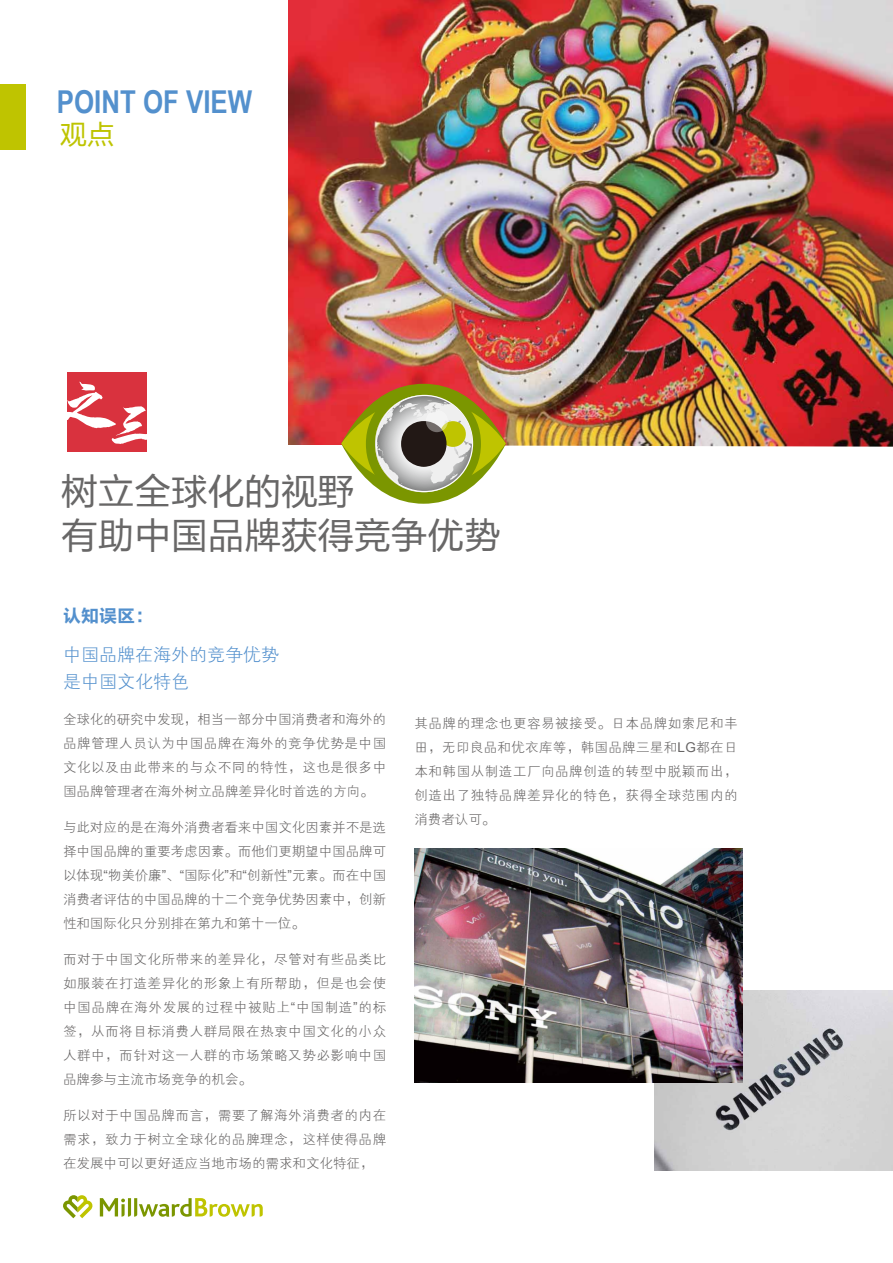
<style>
.page{position:relative;width:893px;height:1263px;background:#fff}
.page>*{position:absolute;margin:0;border:0;box-sizing:border-box;transform-origin:0 0}
.t1{font:54.45px "H Yi 4 gj";color:#fff}
.t2{font:36.6px/44px "FZLTHJW GB1 0";color:#686767}
.t3{font:700 31.5px "Arial Narrow";color:#5390cd}
.t4{font:27.3px "FZLTHJW GB1 0";color:#bec400}
.t5{font:18px/27px "FZXH1 JW GB1 0";color:#5390cd}
.t6{font:18px "FZLTCHJW GB1 0";color:#5390cd}
.t7{font:13.5px/24px "FZXH1 JW GB1 0";letter-spacing:.04em;color:#666464;text-align:justify}
.s1{font-family:"Arial"}
</style>
<div class="page">
<img style="left:288px;top:0;width:605px;height:447px">
<svg style="left:341px;top:384px;width:165px;height:120px"></svg>
<div style="left:67px;top:372px;width:79px;height:79px;background:#d9323e"></div>
<svg style="left:67px;top:382px;width:49px;height:46px"></svg>
<img style="left:654px;top:991px;width:239px;height:179px">
<img style="left:414px;top:848px;width:328px;height:235px">
<div style="left:0;top:84px;width:25px;height:66px;background:#bfc400"></div>
<svg style="left:63px;top:1195px;width:30px;height:23px"></svg>
<svg style="left:100px;top:1198px;width:163px;height:19px"></svg>
<h3 class="t3" style="left:57px;top:78px;width:197px">POINT OF VIEW</h3>
<h3 class="t4" style="left:60px;top:120px;width:56px">观点</h3>
<h1 class="t1" style="left:107px;top:398px;width:56px">三</h1>
<h2 class="t2" style="left:61px;top:470px;width:441px">树立全球化的视野<br>有助中国品牌获得竞争优势</h2>
<h3 class="t6" style="left:63px;top:605px;width:91px">认知误区：</h3>
<h3 class="t5" style="left:63px;top:641px;width:217px">中国品牌在海外的竞争优势是中国文化特色</h3>
<p class="t7" style="left:63px;top:707px;width:325px">全球化的研究中发现，相当一部分中国消费者和海外的品牌管理人员认为中国品牌在海外的竞争优势是中国文化以及由此带来的与众不同的特性，这也是很多中国品牌管理者在海外树立品牌差异化时首选的方向。</p>
<p class="t7" style="left:63px;top:815px;width:325px">与此对应的是在海外消费者看来中国文化因素并不是选择中国品牌的重要考虑因素。而他们更期望中国品牌可以体现<span class="s1">“</span>物美价廉<span class="s1">”</span>、<span class="s1">“</span>国际化<span class="s1">”</span>和<span class="s1">“</span>创新性<span class="s1">”</span>元素。而在中国消费者评估的中国品牌的十二个竞争优势因素中，创新性和国际化只分别排在第九和第十一位。</p>
<p class="t7" style="left:63px;top:947px;width:325px">而对于中国文化所带来的差异化，尽管对有些品类比如服装在打造差异化的形象上有所帮助，但是也会使中国品牌在海外发展的过程中被贴上<span class="s1">“</span>中国制造<span class="s1">”</span>的标签，从而将目标消费人群局限在热衷中国文化的小众人群中，而针对这一人群的市场策略又势必影响中国品牌参与主流市场竞争的机会。</p>
<p class="t7" style="left:63px;top:1103px;width:325px">所以对于中国品牌而言，需要了解海外消费者的内在需求，致力于树立全球化的品脾理念，这样使得品牌在发展中可以更好适应当地市场的需求和文化特征，</p>
<p class="t7" style="left:414px;top:712px;width:325px">其品牌的理念也更容易被接受。日本品牌如索尼和丰田，无印良品和优衣库等，韩国品牌三星和<span class="s1">LG</span>都在日本和韩国从制造工厂向品牌创造的转型中脱颖而出，创造出了独特品牌差异化的特色，获得全球范围内的消费者认可。</p>
</div>
